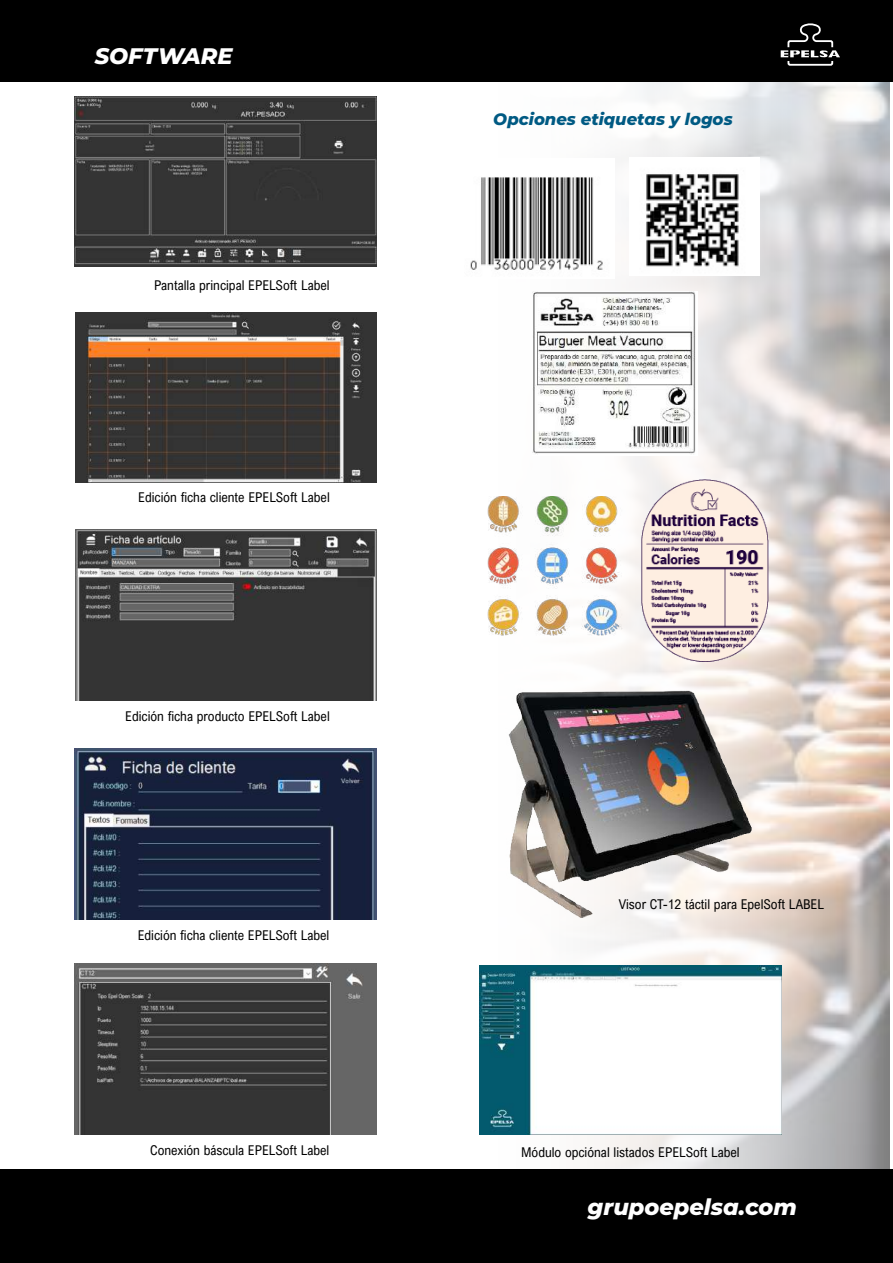
<style>
.page{position:relative;width:893px;height:1263px;background:#fff}
.page>*{position:absolute;margin:0;border:0;box-sizing:border-box;transform-origin:0 0}
.t1{font:italic 800 22.5px "Montserrat";color:#fff}
.t2{font:italic 800 16.5px "Montserrat";color:#005a83}
.t3{font:13.5px "Arial Nova Cond";color:#000}
</style>
<div class="page">
<img style="left:444px;top:81px;width:445px;height:1088px">
<img style="left:480px;top:965px;width:301px;height:170px">
<div style="left:0;top:1169px;width:893px;height:94px;background:#000"></div>
<div style="left:0;top:0;width:893px;height:81px;background:#000"></div>
<svg style="left:781px;top:23px;width:59px;height:43px"></svg>
<img style="left:75px;top:529px;width:302px;height:171px">
<img style="left:75px;top:313px;width:302px;height:169px">
<img style="left:75px;top:749px;width:301px;height:171px">
<img style="left:75px;top:964px;width:301px;height:171px">
<img style="left:500px;top:682px;width:258px;height:243px">
<img style="left:75px;top:97px;width:302px;height:170px">
<img style="left:465px;top:159px;width:150px;height:119px">
<img style="left:629px;top:157px;width:130px;height:118px">
<img style="left:641px;top:479px;width:128px;height:182px">
<img style="left:533px;top:292px;width:164px;height:163px">
<img style="left:483px;top:497px;width:139px;height:141px">
<h1 class="t1" style="left:95px;top:40px;width:139px">SOFTWARE</h1>
<p class="t3" style="left:154px;top:277px;width:177px">Pantalla principal EPELSoft Label</p>
<p class="t3" style="left:138px;top:489px;width:193px">Edición ficha cliente EPELSoft Label</p>
<p class="t3" style="left:125px;top:707px;width:206px">Edición ficha producto EPELSoft Label</p>
<p class="t3" style="left:138px;top:927px;width:193px">Edición ficha cliente EPELSoft Label</p>
<p class="t3" style="left:150px;top:1142px;width:181px">Conexión báscula EPELSoft Label</p>
<p class="t2" style="left:493px;top:107px;width:241px">Opciones etiquetas y logos</p>
<p class="t3" style="left:619px;top:895px;width:207px">Visor CT-12 táctil para EpelSoft LABEL</p>
<p class="t3" style="left:521px;top:1143px;width:220px">Módulo opciónal listados EPELSoft Label</p>
<h1 class="t1" style="left:587px;top:1191px;width:211px">grupoepelsa.com</h1>
</div>
